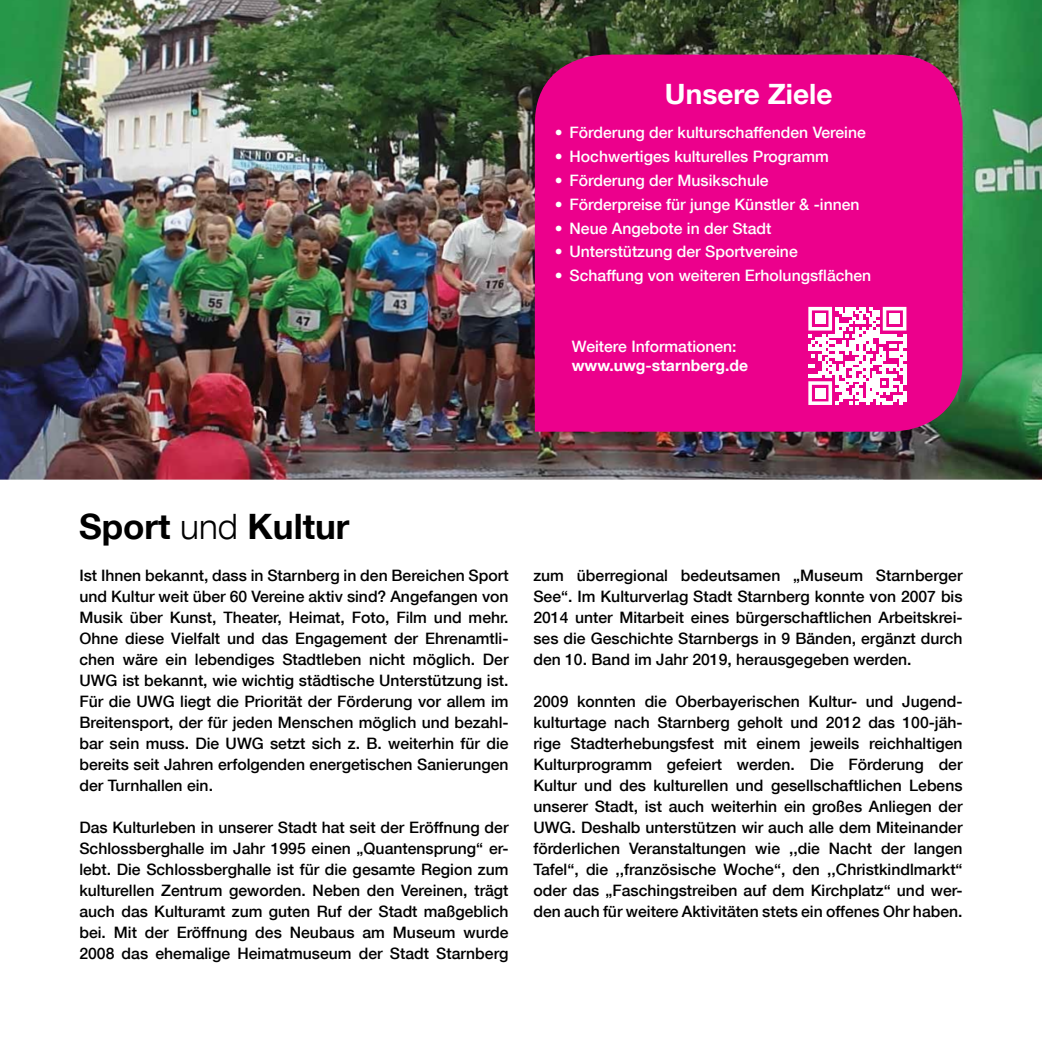
<style>
.page{position:relative;width:1042px;height:1042px;background:#fff}
.page>*{position:absolute;margin:0;border:0;box-sizing:border-box;transform-origin:0 0}
.t1{font:700 35px "Helvetica Neue LT Com";color:#000}
.t2{font:700 28px "Helvetica Neue LT Com";color:#fff}
.t3{font:500 15.75px/21px "Helvetica Neue LT Com";color:#000;text-align:justify}
.t4{font:500 15.75px "Helvetica Neue LT Com";color:#fff}
.t5{font:700 15.75px "Helvetica Neue LT Com";color:#fff}
.s1{font-weight:300}
</style>
<div class="page">
<img style="left:0;top:0;width:427px;height:419px">
<img style="left:427px;top:0;width:430px;height:419px">
<img style="left:857px;top:0;width:185px;height:480px">
<img style="left:0;top:419px;width:859px;height:61px">
<div style="left:535px;top:55px;width:427px;height:377px;background:#ec008c"></div>
<svg style="left:808px;top:307px;width:98px;height:98px"></svg>
<div style="left:815px;top:314px;width:10px;height:10px;background:#fff"></div>
<div style="left:889px;top:314px;width:10px;height:10px;background:#fff"></div>
<div style="left:815px;top:388px;width:10px;height:10px;background:#fff"></div>
<h2 class="t2" style="left:665px;top:77px;width:169px">Unsere Ziele</h2>
<p class="t4" style="left:555px;top:123px;width:313px">• Förderung der kulturschaffenden Vereine</p>
<p class="t4" style="left:555px;top:147px;width:276px">• Hochwertiges kulturelles Programm</p>
<p class="t4" style="left:555px;top:171px;width:215px">• Förderung der Musikschule</p>
<p class="t4" style="left:555px;top:195px;width:306px">• Förderpreise für junge Künstler &amp; -innen</p>
<p class="t4" style="left:555px;top:218px;width:218px">• Neue Angebote in der Stadt</p>
<p class="t4" style="left:555px;top:242px;width:245px">• Unterstützung der Sportvereine</p>
<p class="t4" style="left:555px;top:266px;width:318px">• Schaffung von weiteren Erholungsflächen</p>
<p class="t4" style="left:572px;top:337px;width:166px">Weitere Informationen:</p>
<p class="t5" style="left:572px;top:355px;width:178px">www.uwg-starnberg.de</p>
<h1 class="t1" style="left:79px;top:504px;width:272px">Sport <span class="s1">und</span> Kultur</h1>
<p class="t3" style="left:79px;top:564px;width:431px">Ist Ihnen bekannt, dass in Starnberg in den Bereichen Sport und Kultur weit ü ber 60 Vereine aktiv sind? Angefangen von Musik ü ber Kunst, Theater, Heimat, Foto, Film und mehr.<br>Ohne diese Vielfalt und das Engagement der Ehrenamtli&shy;chen wäre ein lebendiges Stadtleben nicht möglich. Der UWG ist bekannt, wie wichtig städtische Unterstützung ist.<br>Fü r die UWG liegt die Priorität der Förderung vor allem im Breitensport, der fü r jeden Menschen möglich und bezahl&shy;bar sein muss. Die UWG setzt sich z. B. weiterhin fü r die bereits seit Jahren erfolgenden energetischen Sanierungen der Turnhallen ein.</p>
<p class="t3" style="left:79px;top:816px;width:431px">Das Kulturleben in unserer Stadt hat seit der Eröffnung der Schlossberghalle im Jahr 1995 einen „Quantensprung“ er&shy;lebt. Die Schlossberghalle ist für die gesamte Region zum kulturellen Zentrum geworden. Neben den Vereinen, trägt auch das Kulturamt zum guten Ruf der Stadt maßgeblich bei. Mit der Eröffnung des Neubaus am Museum wurde 2008 das ehemalige Heimatmuseum der Stadt Starnberg</p>
<p class="t3" style="left:533px;top:564px;width:431px">zum überregional bedeutsamen „Museum Starnberger See“. Im Kulturverlag Stadt Starnberg konnte von 2007 bis 2014 unter Mitarbeit eines bürgerschaftlichen Arbeitskrei&shy;ses die Geschichte Starnbergs in 9 Bänden, ergänzt durch den 10. Band im Jahr 2019, herausgegeben werden.</p>
<p class="t3" style="left:533px;top:690px;width:431px">2009 konnten die Oberbayerischen Kultur- und Jugend&shy;kulturtage nach Starnberg geholt und 2012 das 100-jä h&shy;rige Stadterhebungsfest mit einem jeweils reichhaltigen Kulturprogramm gefeiert werden. Die Förderung der Kultur und des kulturellen und gesellschaftlichen Lebens unserer Stadt, ist auch weiterhin ein großes Anliegen der UWG. Deshalb unterstützen wir auch alle dem Miteinander förderlichen Veranstaltungen wie ,,die Nacht der langen Tafel“, die ,,französische Woche“, den ,,Christkindlmarkt“ oder das „Faschingstreiben auf dem Kirchplatz“ und wer&shy;den auch fü r weitere Aktivitäten stets ein offenes Ohr haben.</p>
</div>
